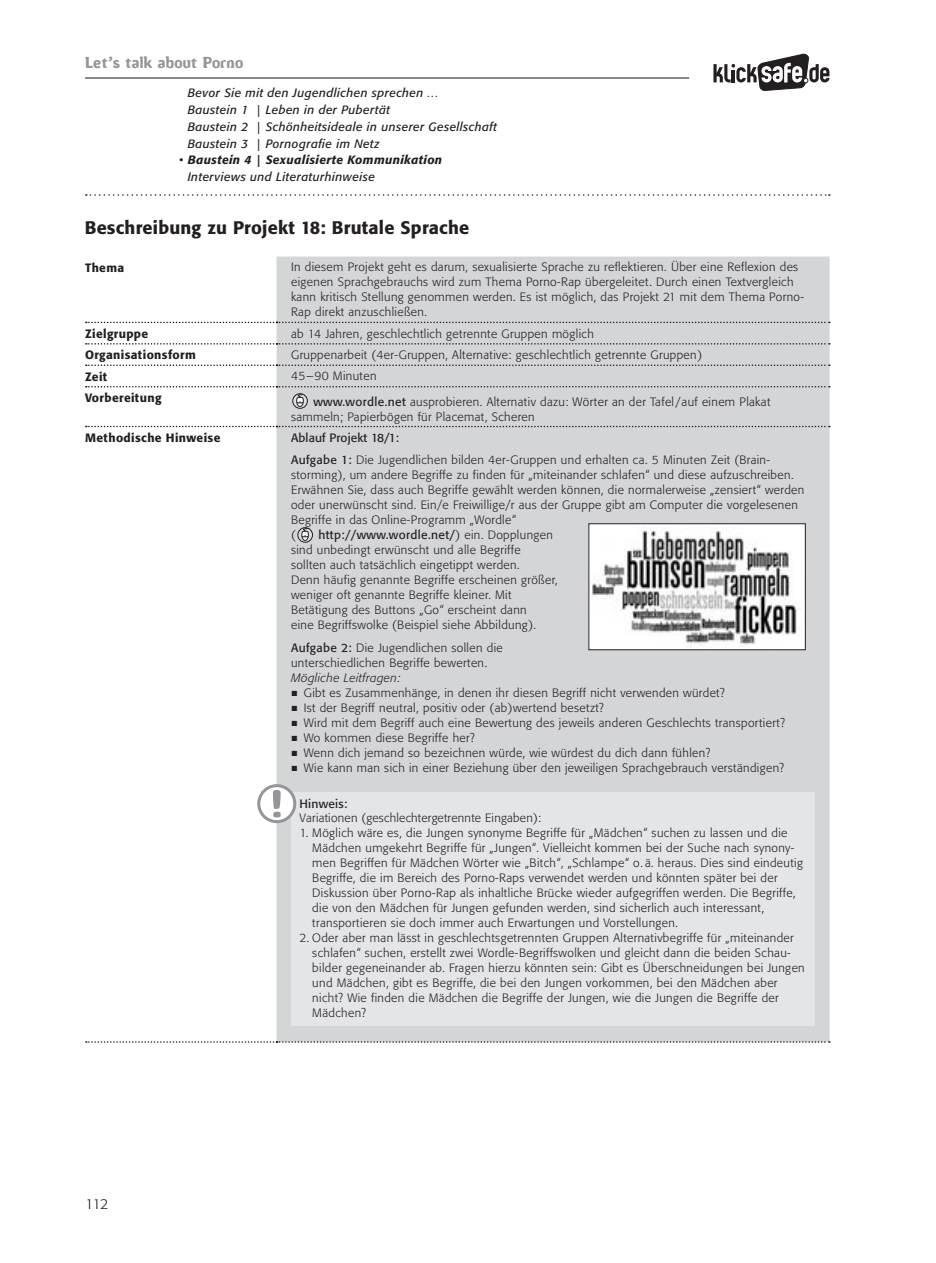
<style>
.page{position:relative;width:936px;height:1263px;background:#fff}
.page>*{position:absolute;margin:0;border:0;box-sizing:border-box;transform-origin:0 0}
.t1{font:500 18px "Formata BQ";letter-spacing:.01em;color:#231f20}
.t2{font:15px "Amoebia Drop";letter-spacing:.02em;color:#939598}
.t3{font:300 14.25px "Formata BQ";color:#231f20}
.t4{font:300 12px/15px "Formata BQ";letter-spacing:.03em;color:#231f20}
.t5{font:italic 12px/16.8px "Formata BQ";letter-spacing:.03em;color:#231f20}
.t6{font:italic 500 12px/16.8px "Formata BQ";letter-spacing:.03em;color:#231f20}
.t7{font:500 12px "Formata BQ";letter-spacing:.03em;color:#231f20}
.t8{font:italic 300 12px "Formata BQ";letter-spacing:.03em;color:#231f20}
.s1{font-weight:400}
</style>
<div class="page">
<svg style="left:713px;top:53px;width:116px;height:38px"></svg>
<hr style="left:85px;top:77px;width:604px;height:2px;background:#231f20">
<svg style="left:86px;top:194px;width:743px;height:2px"></svg>
<div style="left:276px;top:257px;width:553px;height:784px;background:#d4d5d7"></div>
<svg style="left:86px;top:322px;width:743px;height:1px"></svg>
<svg style="left:86px;top:343px;width:743px;height:2px"></svg>
<svg style="left:86px;top:364px;width:743px;height:2px"></svg>
<svg style="left:86px;top:386px;width:743px;height:1px"></svg>
<svg style="left:86px;top:426px;width:743px;height:1px"></svg>
<svg style="left:86px;top:1041px;width:743px;height:2px"></svg>
<svg style="left:292px;top:393px;width:16px;height:16px"></svg>
<svg style="left:297px;top:527px;width:16px;height:16px"></svg>
<div style="left:291px;top:792px;width:523px;height:233px;background:#e4e5e7"></div>
<svg style="left:257px;top:783px;width:41px;height:42px"></svg>
<div style="left:588px;top:524px;width:217px;height:126px;background:#fff"></div>
<img style="left:591px;top:527px;width:206px;height:120px">
<div style="left:588px;top:523px;width:217px;height:127px;border:1px solid #231f20"></div>
<svg style="left:292px;top:691px;width:5px;height:5px"></svg>
<svg style="left:292px;top:706px;width:5px;height:5px"></svg>
<svg style="left:292px;top:721px;width:5px;height:5px"></svg>
<svg style="left:292px;top:736px;width:5px;height:5px"></svg>
<svg style="left:292px;top:751px;width:5px;height:5px"></svg>
<svg style="left:292px;top:766px;width:5px;height:5px"></svg>
<p class="t2" style="left:85px;top:55px;width:160px">Let’s talk about Porno</p>
<p class="t5" style="left:188px;top:85px;width:310px">Bevor Sie mit den Jugendlichen sprechen …<br>Baustein 1 | Leben in der Pubertät<br>Baustein 2 | Schönheitsideale in unserer Gesellschaft Baustein 3 | Pornografie im Netz</p>
<p class="t6" style="left:188px;top:152px;width:256px;text-indent:-9px"><span class="s1">•</span> Baustein 4 | Sexualisierte Kommunikation<br><span class="s1">Interviews und Literaturhinweise</span></p>
<p class="t1" style="left:85px;top:217px;width:386px">Beschreibung zu Projekt 18: Brutale Sprache</p>
<p class="t7" style="left:85px;top:260px;width:41px">Thema</p>
<p class="t4" style="left:291px;top:260px;width:514px">In diesem Projekt geht es darum, sexualisierte Sprache zu reflektieren. Über eine Reflexion des eigenen Sprachgebrauchs wird zum Thema Porno-Rap übergeleitet. Durch einen Textvergleich kann kritisch Stellung genommen werden. Es ist möglich, das Projekt 21 mit dem Thema Porno-Rap direkt anzuschließen.</p>
<p class="t7" style="left:85px;top:326px;width:65px">Zielgruppe</p>
<p class="t4" style="left:291px;top:326px;width:304px">ab 14 Jahren, geschlechtlich getrennte Gruppen möglich</p>
<p class="t7" style="left:85px;top:348px;width:112px">Organisationsform</p>
<p class="t4" style="left:291px;top:347px;width:412px">Gruppenarbeit (4er-Gruppen, Alternative: geschlechtlich getrennte Gruppen)</p>
<p class="t7" style="left:85px;top:369px;width:24px">Zeit</p>
<p class="t4" style="left:291px;top:369px;width:87px">45–90 Minuten</p>
<p class="t7" style="left:85px;top:391px;width:78px">Vorbereitung</p>
<p class="t4" style="left:291px;top:394px;width:480px;text-indent:22px"><span class="s1">www.wordle.net</span> ausprobieren. Alternativ dazu: Wörter an der Tafel/auf einem Plakat sammeln; Papierbögen für Placemat, Scheren</p>
<p class="t7" style="left:85px;top:430px;width:137px">Methodische Hinweise</p>
<p class="t4" style="left:291px;top:427px;width:480px;line-height:22.5px"><span class="s1">Ablauf Projekt 18/1:<br>Aufgabe 1:</span> Die Jugendlichen bilden 4er-Gruppen und erhalten ca. 5 Minuten Zeit (Brain-</p>
<p class="t4" style="left:291px;top:468px;width:514px">storming), um andere Begriffe zu finden für „miteinander schlafen“ und diese aufzuschreiben.<br>Erwähnen Sie, dass auch Begriffe gewählt werden können, die normalerweise „zensiert“ werden oder unerwünscht sind. Ein/e Freiwillige/r aus der Gruppe gibt am Computer die vorgelesenen Begriffe in das Online-Programm „Wordle“<br>(</p>
<p class="t4" style="left:291px;top:528px;width:268px;text-indent:27px"><span class="s1">http://www.wordle.net/</span>) ein. Dopplungen sind unbedingt erwünscht und alle Begriffe sollten auch tatsächlich eingetippt werden.<br>Denn häufig genannte Begriffe erscheinen größer, weniger oft genannte Begriffe kleiner. Mit Betätigung des Buttons „Go“ erscheint dann<br>eine Begriffswolke (Beispiel siehe Abbildung).</p>
<p class="t4" style="left:291px;top:640px;width:213px"><span class="s1">Aufgabe 2:</span> Die Jugendlichen sollen die</p>
<p class="t4" style="left:291px;top:655px;width:198px">unterschiedlichen Begriffe bewerten.</p>
<p class="t8" style="left:291px;top:671px;width:111px">Mögliche Leitfragen:</p>
<p class="t4" style="left:304px;top:685px;width:422px">Gibt es Zusammenhänge, in denen ihr diesen Begriff nicht verwenden würdet?</p>
<p class="t4" style="left:304px;top:700px;width:301px">Ist der Begriff neutral, positiv oder (ab)wertend besetzt?</p>
<p class="t4" style="left:304px;top:715px;width:482px">Wird mit dem Begriff auch eine Bewertung des jeweils anderen Geschlechts transportiert?</p>
<p class="t4" style="left:304px;top:730px;width:172px">Wo kommen diese Begriffe her?</p>
<p class="t4" style="left:304px;top:745px;width:408px">Wenn dich jemand so bezeichnen würde, wie würdest du dich dann fühlen?</p>
<p class="t4" style="left:304px;top:760px;width:482px">Wie kann man sich in einer Beziehung über den jeweiligen Sprachgebrauch verständigen?</p>
<p class="t4" style="left:299px;top:797px;width:243px;line-height:13.5px"><span class="s1">Hinweis:<br></span>Variationen (geschlechtergetrennte Eingaben):</p>
<p class="t4" style="left:312px;top:825px;width:492px;text-indent:-13px">1. Möglich wäre es, die Jungen synonyme Begriffe für „Mädchen“ suchen zu lassen und die Mädchen umgekehrt Begriffe für „Jungen“. Vielleicht kommen bei der Suche nach synony&shy;men Begriffen für Mädchen Wörter wie „Bitch“, „Schlampe“ o. ä. heraus. Dies sind eindeutig Begriffe, die im Bereich des Porno-Raps verwendet werden und könnten später bei der Diskussion über Porno-Rap als inhaltliche Brücke wieder aufgegriffen werden. Die Begriffe, die von den Mädchen für Jungen gefunden werden, sind sicherlich auch interessant, transportieren sie doch immer auch Erwartungen und Vorstellungen.</p>
<p class="t4" style="left:312px;top:930px;width:494px;text-indent:-13px">2. Oder aber man lässt in geschlechtsgetrennten Gruppen Alternativbegriffe für „miteinander schlafen“ suchen, erstellt zwei Wordle-Begriffswolken und gleicht dann die beiden Schau&shy;bilder gegeneinander ab. Fragen hierzu könnten sein: Gibt es Überschneidungen bei Jungen und Mädchen, gibt es Begriffe, die bei den Jungen vorkommen, bei den Mädchen aber nicht? Wie finden die Mädchen die Begriffe der Jungen, wie die Jungen die Begriffe der Mädchen?</p>
<p class="t3" style="left:85px;top:1196px;width:25px">112</p>
</div>
